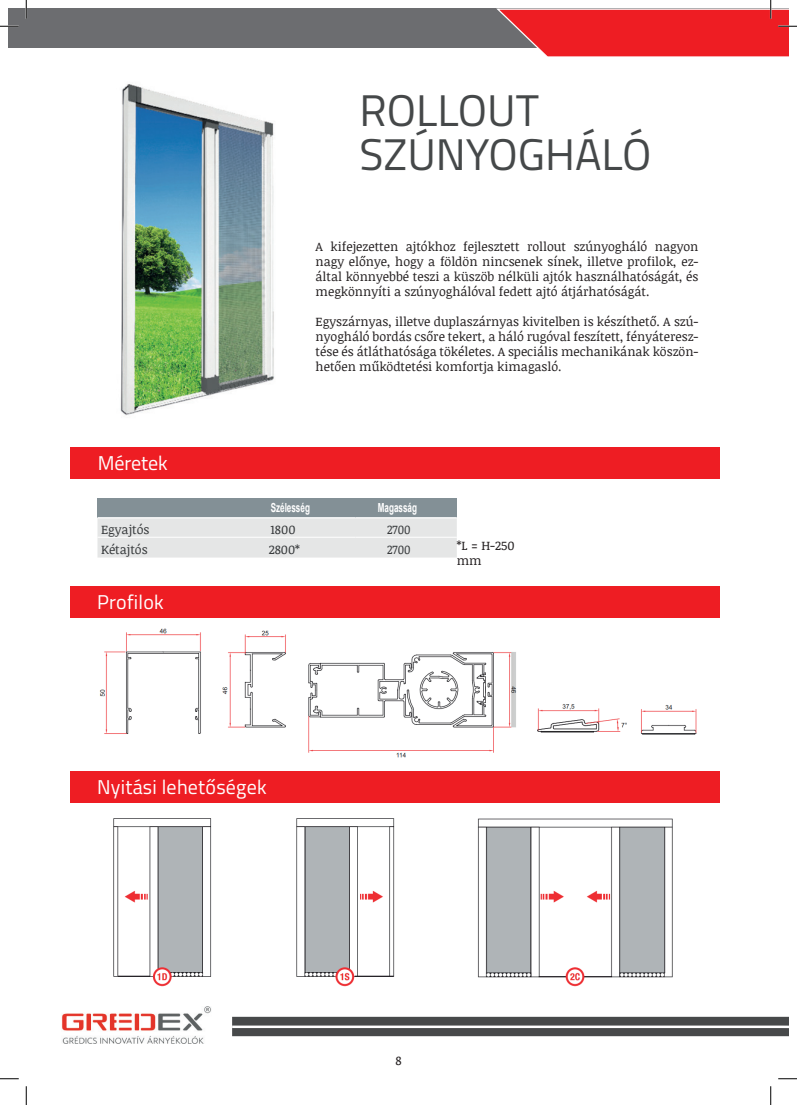
<style>
.page{position:relative;width:797px;height:1105px;background:#fff}
.page>*{position:absolute;margin:0;border:0;box-sizing:border-box;transform-origin:0 0}
.t1{font:44.38px/43.8px "Titillium Web";color:#454849}
.t2{font:20px "Titillium Web";letter-spacing:.01em;color:#fff}
.t3{font:20px "Titillium Web";letter-spacing:-.01em;color:#fff}
.t4{font:12.5px/15px "Noticia Text";color:#231f20;text-align:justify}
.t5{font:12.5px "Noticia Text";color:#36393b}
.t6{font:700 12.5px "Arial";color:#fff;scale:.65 1}
.t7{font:12.5px "Noticia Text";color:#36393b;scale:.9 1}
</style>
<div class="page">
<div style="left:9px;top:9px;width:779px;height:39px;background:#6c6d70"></div>
<img style="left:62px;top:1006px;width:149px;height:38px">
<svg style="left:232px;top:1017px;width:556px;height:20px;background:#656767"></svg>
<div style="left:70px;top:447px;width:650px;height:31px;background:#ee1d23"></div>
<div style="left:70px;top:586px;width:650px;height:32px;background:#ee1d23"></div>
<div style="left:70px;top:771px;width:650px;height:31px;background:#ee1d23"></div>
<div style="left:97px;top:498px;width:360px;height:20px;background:#839096"></div>
<div style="left:97px;top:518px;width:360px;height:40px;background:#e5e6e6"></div>
<hr style="left:97px;top:517px;width:258px;height:1px;background:#fff">
<hr style="left:355px;top:517px;width:102px;height:1px;background:#fff">
<hr style="left:97px;top:537px;width:258px;height:1px;background:#fff">
<hr style="left:355px;top:537px;width:102px;height:1px;background:#fff">
<img style="left:99px;top:628px;width:598px;height:130px">
<img style="left:113px;top:818px;width:560px;height:169px">
<img style="left:120px;top:84px;width:154px;height:332px">
<svg style="left:0;top:25px;width:19px;height:2px"></svg>
<svg style="left:0;top:1078px;width:19px;height:1px"></svg>
<svg style="left:778px;top:1078px;width:19px;height:1px"></svg>
<svg style="left:25px;top:0;width:2px;height:19px"></svg>
<svg style="left:25px;top:1086px;width:2px;height:19px"></svg>
<svg style="left:496px;top:0;width:301px;height:57px"></svg>
<svg style="left:770px;top:1086px;width:1px;height:19px"></svg>
<h1 class="t1" style="left:359px;top:86px;width:293px">ROLLOUT<br>SZÚNYOGHÁLÓ</h1>
<h2 class="t3" style="left:98px;top:449px;width:71px">Méretek</h2>
<p class="t4" style="left:315px;top:238px;width:384px">A kifejezetten ajtókhoz fejlesztett rollout szúnyogháló nagyon nagy előnye, hogy a földön nincsenek sínek, illetve profilok, ez&shy;által könnyebbé teszi a küszöb nélküli ajtók használhatóságát, és megkönnyíti a szúnyoghálóval fedett ajtó átjárhatóságát.</p>
<p class="t4" style="left:315px;top:313px;width:384px">Egyszárnyas, illetve duplaszárnyas kivitelben is készíthető. A szú&shy;nyogháló bordás csőre tekert, a háló rugóval feszített, fényáteresz&shy;tése és átláthatósága tökéletes. A speciális mechanikának köszön&shy;hetően működtetési komfortja kimagasló.</p>
<p class="t6" style="left:271px;top:499px;width:62px">Szélesség</p>
<p class="t6" style="left:378px;top:499px;width:62px">Magasság</p>
<p class="t5" style="left:101px;top:521px;width:50px">Egyajtós</p>
<p class="t5" style="left:270px;top:521px;width:27px">1800</p>
<p class="t7" style="left:387px;top:521px;width:27px">2700</p>
<p class="t5" style="left:101px;top:541px;width:48px">Kétajtós</p>
<p class="t5" style="left:269px;top:541px;width:33px">2800*</p>
<p class="t7" style="left:387px;top:541px;width:27px">2700</p>
<h2 class="t2" style="left:97px;top:588px;width:68px">Profilok</h2>
<p class="t4" style="left:457px;top:537px;width:59px">*L = H-250 mm</p>
<h2 class="t2" style="left:97px;top:772px;width:171px">Nyitási lehetőségek</h2>
<p class="t4" style="left:395px;top:1053px;width:8px">8</p>
</div>
